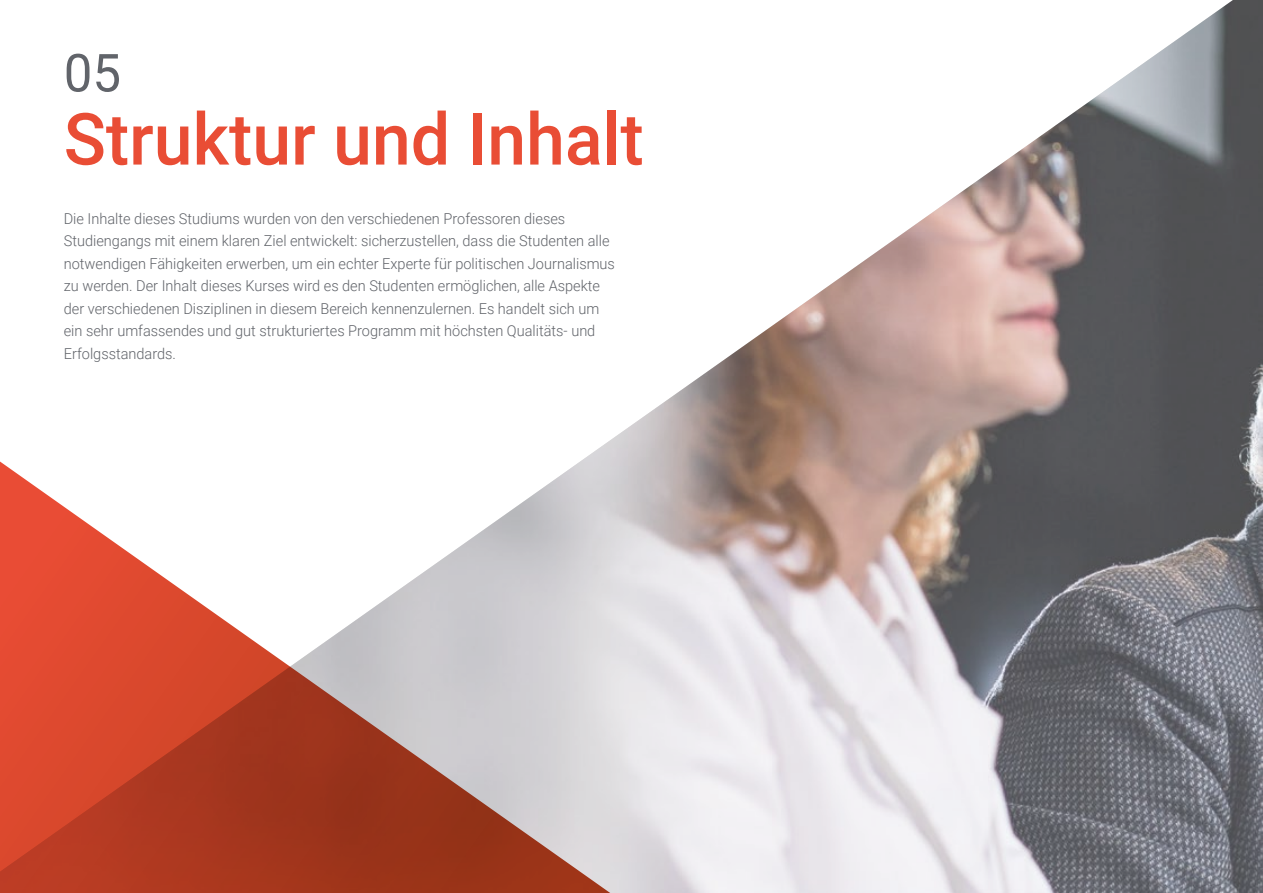
<style>
.page{position:relative;width:1263px;height:893px;background:#fff}
.page>*{position:absolute;margin:0;border:0;box-sizing:border-box;transform-origin:0 0}
.t1{font:500 72px "Roboto";color:#e94d35}
.t2{font:52.5px "Roboto";color:#61646a}
.t3{font:300 15px/22.5px "Roboto";color:#61646a}
</style>
<div class="page">
<img style="left:602px;top:0;width:661px;height:893px">
<svg style="left:0;top:446px;width:640px;height:447px"></svg>
<h2 class="t2" style="left:64px;top:36px;width:59px">05</h2>
<h1 class="t1" style="left:64px;top:89px;width:581px">Struktur und Inhalt</h1>
<p class="t3" style="left:64px;top:207px;width:553px">Die Inhalte dieses Studiums wurden von den verschiedenen Professoren dieses Studiengangs mit einem klaren Ziel entwickelt: sicherzustellen, dass die Studenten alle notwendigen Fähigkeiten erwerben, um ein echter Experte für politischen Journalismus zu werden. Der Inhalt dieses Kurses wird es den Studenten ermöglichen, alle Aspekte der verschiedenen Disziplinen in diesem Bereich kennenzulernen. Es handelt sich um ein sehr umfassendes und gut strukturiertes Programm mit höchsten Qualitäts- und Erfolgsstandards.</p>
</div>
